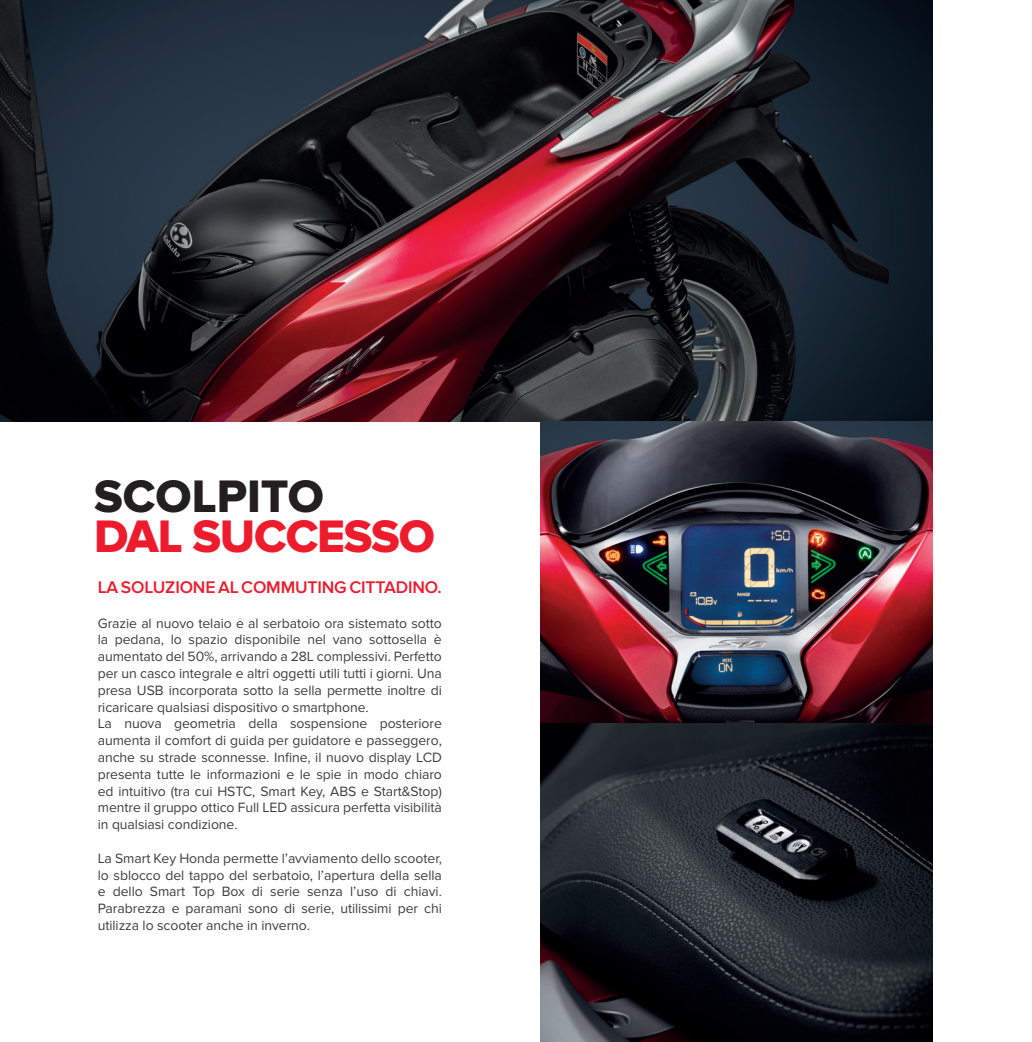
<style>
.page{position:relative;width:1032px;height:1042px;background:#fff}
.page>*{position:absolute;margin:0;border:0;box-sizing:border-box;transform-origin:0 0}
.t1{font:800 47.25px "Proxima Nova";letter-spacing:-.025em;color:#ee1b2d}
.t2{font:800 47.25px "Proxima Nova";color:#231f20}
.t3{font:600 17.5px "Proxima Nova";letter-spacing:-.01em;color:#ee1b2d}
.t4{font:14px/16.8px "Proxima Nova";letter-spacing:-.005em;color:#3e3e3f}
</style>
<div class="page">
<img style="left:0;top:0;width:933px;height:422px">
<img style="left:540px;top:422px;width:393px;height:620px">
<h1 class="t2" style="left:94px;top:469px;width:231px">SCOLPITO</h1>
<h1 class="t1" style="left:94px;top:509px;width:342px">DAL SUCCESSO</h1>
<p class="t3" style="left:98px;top:577px;width:346px">LA SOLUZIONE AL COMMUTING CITTADINO.</p>
<p class="t4" style="left:98px;top:615px;width:346px">Grazie al nuovo telaio e al serbatoio ora sistemato sotto la pedana, lo spazio disponibile nel vano sottosella è aumentato del 50%, arrivando a 28L complessivi. Perfetto per un casco integrale e altri oggetti utili tutti i giorni. Una presa USB incorporata sotto la sella permette inoltre di ricaricare qualsiasi dispositivo o smartphone.<br>La nuova geometria della sospensione posteriore aumenta il comfort di guida per guidatore e passeggero, anche su strade sconnesse. Infine, il nuovo display LCD presenta tutte le informazioni e le spie in modo chiaro ed intuitivo (tra cui HSTC, Smart Key, ABS e Start&amp;Stop) mentre il gruppo ottico Full LED assicura perfetta visibilità in qualsiasi condizione.</p>
<p class="t4" style="left:98px;top:850px;width:346px;text-align:justify">La Smart Key Honda permette l’avviamento dello scooter, lo sblocco del tappo del serbatoio, l’apertura della sella e dello Smart Top Box di serie senza l’uso di chiavi.<br>Parabrezza e paramani sono di serie, utilissimi per chi utilizza lo scooter anche in inverno.</p>
</div>
